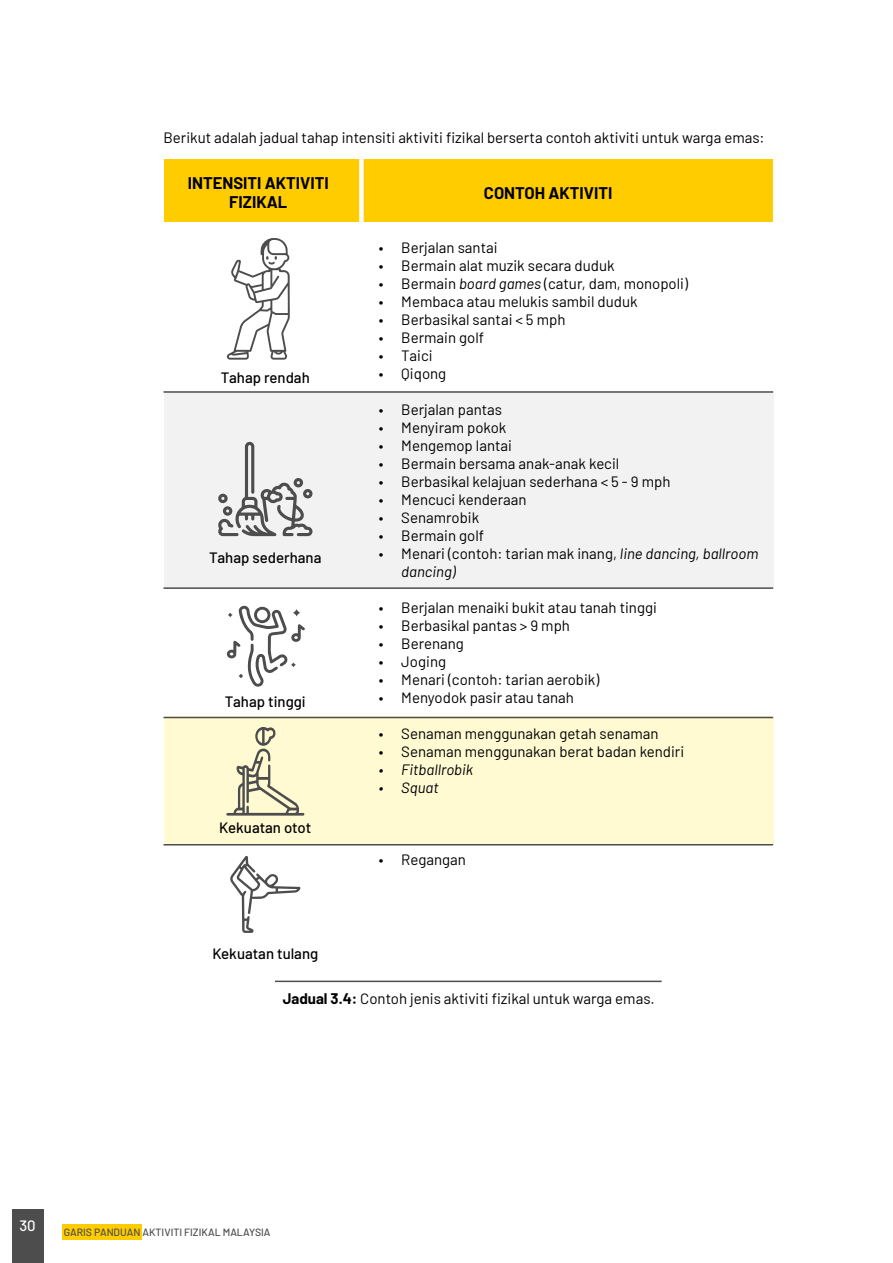
<style>
.page{position:relative;width:893px;height:1263px;background:#fff}
.page>*{position:absolute;margin:0;border:0;box-sizing:border-box;transform-origin:0 0}
.t1{font:700 16.5px/19.8px "Barlow";color:#000;text-align:center}
.t2{font:15px/18px "Barlow";color:#000}
.t3{font:500 15px "Barlow";color:#000}
.t4{font:italic 15px "Barlow";color:#000}
.t5{font:500 15px "Barlow";color:#fff}
.t6{font:500 10.5px "Barlow";color:#4d4d4d}
.s1{font-style:italic}
.s2{font-weight:700}
</style>
<div class="page">
<div style="left:62px;top:1224px;width:79px;height:15px;background:#fc0"></div>
<div style="left:12px;top:1209px;width:32px;height:54px;background:#4d4d4d"></div>
<div style="left:164px;top:716px;width:610px;height:128px;background:#fffad2"></div>
<div style="left:164px;top:392px;width:610px;height:197px;background:#f2f2f2"></div>
<div style="left:164px;top:159px;width:609px;height:62px;background:#fc0"></div>
<svg style="left:227px;top:238px;width:63px;height:122px"></svg>
<svg style="left:226px;top:605px;width:79px;height:82px"></svg>
<svg style="left:226px;top:727px;width:78px;height:89px"></svg>
<svg style="left:230px;top:856px;width:71px;height:77px"></svg>
<div style="left:359px;top:158px;width:5px;height:64px;background:#fff"></div>
<hr style="left:163px;top:391px;width:610px;height:2px;background:#4d4d4d">
<hr style="left:163px;top:587px;width:610px;height:2px;background:#4d4d4d">
<hr style="left:163px;top:717px;width:610px;height:1px;background:#4d4d4d">
<hr style="left:163px;top:844px;width:610px;height:1px;background:#4d4d4d">
<hr style="left:275px;top:980px;width:387px;height:2px;background:#4d4d4d">
<svg style="left:218px;top:441px;width:94px;height:95px"></svg>
<p class="t2" style="left:163px;top:127px;width:603px">Berikut adalah jadual tahap intensiti aktiviti fizikal berserta contoh aktiviti untuk warga emas:</p>
<p class="t1" style="left:188px;top:172px;width:143px">INTENSITI AKTIVITI<br>FIZIKAL</p>
<p class="t1" style="left:484px;top:181px;width:130px">CONTOH AKTIVITI</p>
<p class="t2" style="left:379px;top:237px;width:120px">• Berjalan santai</p>
<p class="t2" style="left:379px;top:255px;width:237px">• Bermain alat muzik secara duduk</p>
<p class="t2" style="left:379px;top:273px;width:311px">• Bermain <span class="s1">board games</span> (catur, dam, monopoli)</p>
<p class="t2" style="left:379px;top:291px;width:260px">• Membaca atau melukis sambil duduk</p>
<p class="t2" style="left:379px;top:309px;width:188px">• Berbasikal santai &lt; 5 mph</p>
<p class="t2" style="left:379px;top:327px;width:107px">• Bermain golf</p>
<p class="t2" style="left:379px;top:345px;width:55px">• Taici</p>
<p class="t2" style="left:379px;top:363px;width:69px">• Qiqong</p>
<p class="t2" style="left:379px;top:399px;width:125px">• Berjalan pantas</p>
<p class="t2" style="left:379px;top:417px;width:129px">• Menyiram pokok</p>
<p class="t2" style="left:379px;top:435px;width:135px">• Mengemop lantai</p>
<p class="t2" style="left:379px;top:453px;width:242px">• Bermain bersama anak-anak kecil</p>
<p class="t2" style="left:379px;top:471px;width:293px">• Berbasikal kelajuan sederhana &lt; 5 - 9 mph</p>
<p class="t2" style="left:379px;top:489px;width:149px">• Mencuci kenderaan</p>
<p class="t2" style="left:379px;top:507px;width:102px">• Senamrobik</p>
<p class="t2" style="left:379px;top:525px;width:107px">• Bermain golf</p>
<p class="t2" style="left:401px;top:543px;width:359px;text-indent:-23px">• Menari (contoh: tarian mak inang, <span class="s1">line dancing, ballroom dancing)</span></p>
<p class="t2" style="left:379px;top:597px;width:280px">• Berjalan menaiki bukit atau tanah tinggi</p>
<p class="t2" style="left:379px;top:615px;width:193px">• Berbasikal pantas &gt; 9 mph</p>
<p class="t2" style="left:379px;top:633px;width:87px">• Berenang</p>
<p class="t2" style="left:379px;top:651px;width:69px">• Joging</p>
<p class="t2" style="left:379px;top:669px;width:222px">• Menari (contoh: tarian aerobik)</p>
<p class="t2" style="left:379px;top:687px;width:197px">• Menyodok pasir atau tanah</p>
<p class="t2" style="left:379px;top:723px;width:281px">• Senaman menggunakan getah senaman</p>
<p class="t2" style="left:379px;top:741px;width:307px">• Senaman menggunakan berat badan kendiri</p>
<p class="t4" style="left:379px;top:759px;width:96px">• Fitballrobik</p>
<p class="t4" style="left:379px;top:777px;width:62px">• Squat</p>
<p class="t3" style="left:221px;top:366px;width:90px">Tahap rendah</p>
<p class="t3" style="left:209px;top:546px;width:114px">Tahap sederhana</p>
<p class="t3" style="left:225px;top:690px;width:82px">Tahap tinggi</p>
<p class="t3" style="left:219px;top:816px;width:94px">Kekuatan otot</p>
<p class="t3" style="left:212px;top:942px;width:107px">Kekuatan tulang</p>
<p class="t2" style="left:379px;top:849px;width:89px">• Regangan</p>
<p class="t2" style="left:283px;top:989px;width:373px"><span class="s2">Jadual 3.4:</span> Contoh jenis aktiviti fizikal untuk warga emas.</p>
<p class="t5" style="left:19px;top:1215px;width:18px">30</p>
<p class="t6" style="left:64px;top:1224px;width:208px">GARIS PANDUAN AKTIVITI FIZIKAL MALAYSIA</p>
</div>
